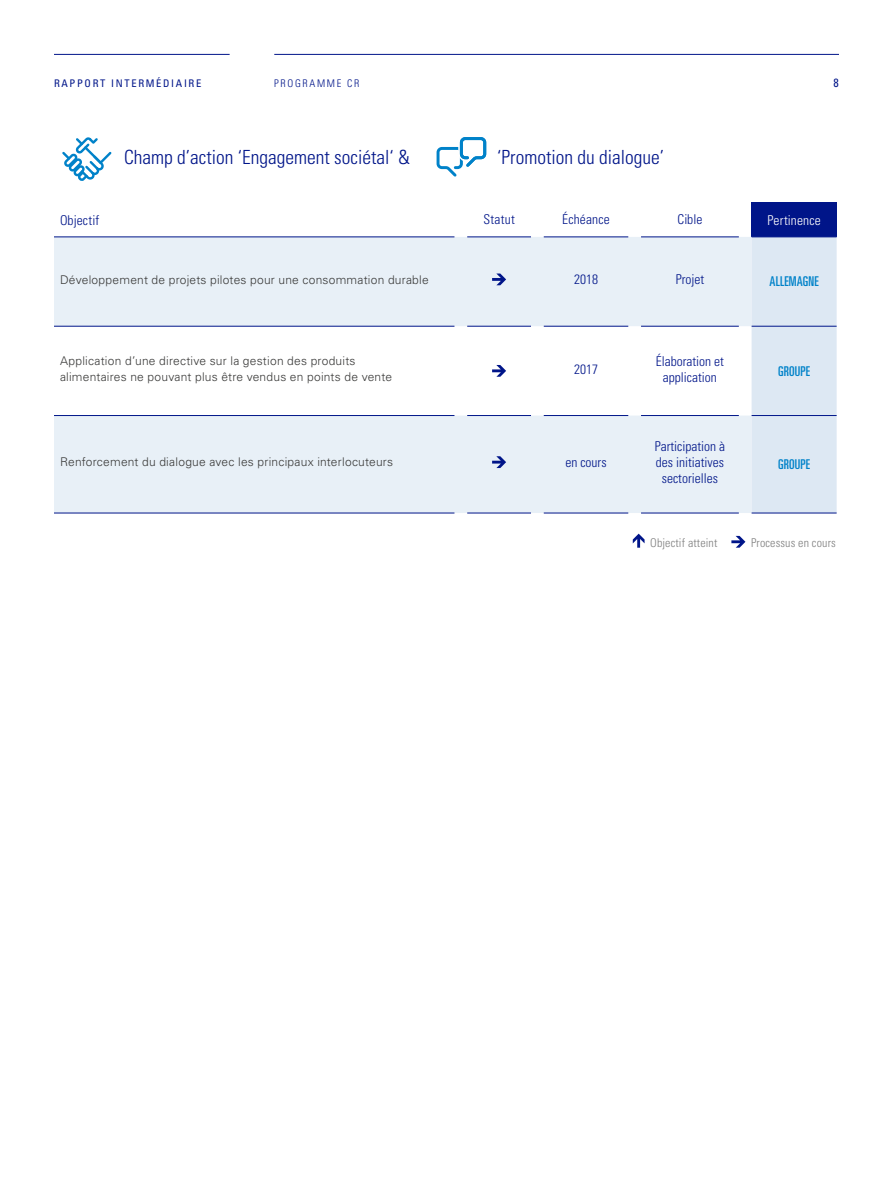
<style>
.page{position:relative;width:893px;height:1191px;background:#fff}
.page>*{position:absolute;margin:0;border:0;box-sizing:border-box;transform-origin:0 0}
.t1{font:300 condensed 19.5px "Univers LT Std";color:#001589}
.t2{font:300 condensed 13.5px/16.2px "Univers LT Std";color:#001589;text-align:center}
.t3{font:ultra-condensed 13.5px "Univers LT Std";letter-spacing:.01em;color:#0082c9}
.t4{font:300 condensed 13.5px "Univers LT Std";letter-spacing:.01em;color:#fff}
.t5{font:300 12px/16.5px "Univers LT Std";letter-spacing:.02em;color:#3a3a39}
.t6{font:300 condensed 12px "Univers LT Std";letter-spacing:.01em;color:#7f7f7f}
.t7{font:condensed 12px "Univers LT Std";color:#001589}
.t8{font:condensed 10.5px "Univers LT Std";letter-spacing:.16em;color:#001589}
.t9{font:300 condensed 10.5px "Univers LT Std";color:#001589}
</style>
<div class="page">
<hr style="left:54px;top:54px;width:176px;height:1px;background:#001589">
<hr style="left:274px;top:54px;width:565px;height:1px;background:#001589">
<div style="left:752px;top:202px;width:85px;height:35px;background:#001589"></div>
<svg style="left:54px;top:237px;width:698px;height:276px;fill:#e8f0f7"></svg>
<div style="left:752px;top:237px;width:85px;height:275px;background:#dde8f3"></div>
<hr style="left:467px;top:326px;width:64px;height:1px;background:#001589">
<hr style="left:467px;top:512px;width:64px;height:1px;background:#001589">
<hr style="left:467px;top:415px;width:64px;height:1px;background:#001589">
<hr style="left:54px;top:326px;width:400px;height:1px;background:#001589">
<hr style="left:544px;top:326px;width:84px;height:1px;background:#001589">
<hr style="left:641px;top:326px;width:98px;height:1px;background:#001589">
<hr style="left:54px;top:512px;width:400px;height:1px;background:#001589">
<hr style="left:544px;top:512px;width:84px;height:1px;background:#001589">
<hr style="left:641px;top:512px;width:98px;height:1px;background:#001589">
<hr style="left:54px;top:415px;width:400px;height:1px;background:#001589">
<hr style="left:544px;top:415px;width:84px;height:1px;background:#001589">
<hr style="left:641px;top:415px;width:98px;height:1px;background:#001589">
<hr style="left:54px;top:236px;width:400px;height:1px;background:#001589">
<hr style="left:467px;top:236px;width:64px;height:1px;background:#001589">
<hr style="left:544px;top:236px;width:84px;height:1px;background:#001589">
<hr style="left:641px;top:236px;width:98px;height:1px;background:#001589">
<hr style="left:752px;top:326px;width:85px;height:1px;background:#001589">
<hr style="left:752px;top:512px;width:85px;height:1px;background:#001589">
<hr style="left:752px;top:415px;width:85px;height:1px;background:#001589">
<svg style="left:492px;top:273px;width:14px;height:12px"></svg>
<svg style="left:492px;top:365px;width:14px;height:12px"></svg>
<svg style="left:492px;top:456px;width:14px;height:12px"></svg>
<svg style="left:436px;top:137px;width:51px;height:40px"></svg>
<svg style="left:62px;top:137px;width:50px;height:44px"></svg>
<svg style="left:633px;top:533px;width:12px;height:14px"></svg>
<svg style="left:731px;top:536px;width:14px;height:11px"></svg>
<p class="t8" style="left:54px;top:77px;width:149px">RAPPORT INTERMÉDIAIRE</p>
<p class="t9" style="left:274px;top:77px;width:9px">Programm</p>
<p class="t9" style="left:337px;top:77px;width:24px">e CR</p>
<p class="t7" style="left:834px;top:75px;width:7px">8</p>
<h1 class="t1" style="left:124px;top:145px;width:287px">Champ d’action ‘Engagement sociétal‘ &amp;</h1>
<h1 class="t1" style="left:497px;top:145px;width:168px">‘Promotion du dialogue’</h1>
<p class="t2" style="left:60px;top:212px;width:41px">Objectif</p>
<p class="t2" style="left:483px;top:212px;width:33px">Statut</p>
<p class="t2" style="left:562px;top:212px;width:49px">Échéance</p>
<p class="t2" style="left:677px;top:212px;width:26px">Cible</p>
<p class="t4" style="left:767px;top:212px;width:55px">Pertinence</p>
<p class="t5" style="left:60px;top:271px;width:370px">Développement de projets pilotes pour une consommation durable</p>
<p class="t2" style="left:574px;top:271px;width:25px">2018</p>
<p class="t2" style="left:676px;top:271px;width:30px">Projet</p>
<p class="t3" style="left:770px;top:274px;width:51px">ALLEMAGNE</p>
<p class="t5" style="left:60px;top:352px;width:334px">Application d’une directive sur la gestion des produits alimentaires ne pouvant plus être vendus en points de vente</p>
<p class="t2" style="left:574px;top:361px;width:25px">2017</p>
<p class="t2" style="left:656px;top:353px;width:70px">Élaboration et application</p>
<p class="t5" style="left:60px;top:454px;width:335px">Renforcement du dialogue avec les principaux interlocuteurs</p>
<p class="t2" style="left:565px;top:454px;width:43px">en cours</p>
<p class="t2" style="left:655px;top:438px;width:72px">Participation à des initiatives sectorielles</p>
<p class="t3" style="left:778px;top:363px;width:33px">GROUPE</p>
<p class="t3" style="left:778px;top:457px;width:33px">GROUPE</p>
<p class="t6" style="left:650px;top:535px;width:69px">Objectif atteint</p>
<p class="t6" style="left:751px;top:535px;width:86px">Processus en cours</p>
</div>
